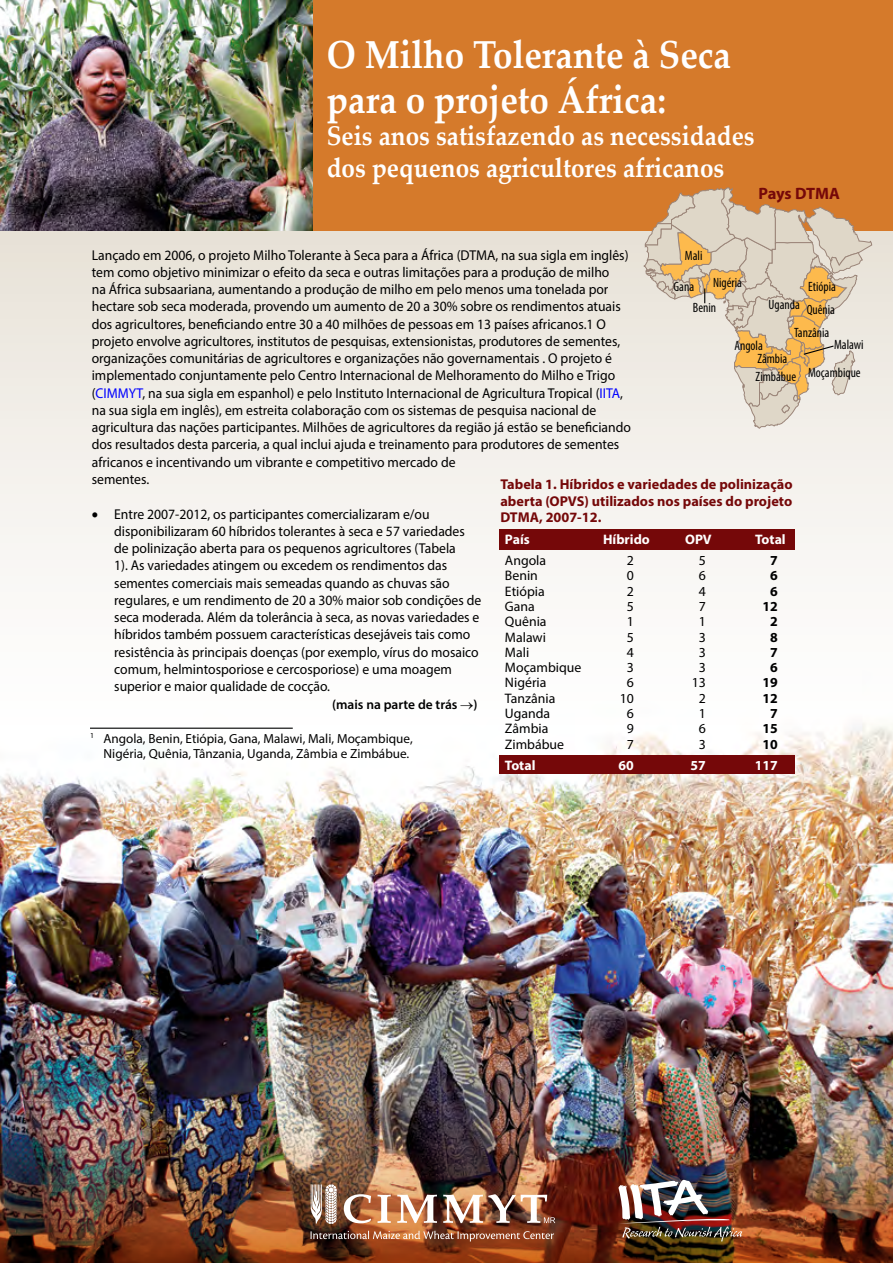
<style>
.page{position:relative;width:893px;height:1263px;background:#fff}
.page>*{position:absolute;margin:0;border:0;box-sizing:border-box;transform-origin:0 0}
.t1{font:700 39px/45px "Palatino Linotype";color:#fff;scale:.9 1}
.t2{font:700 27px/32.4px "Palatino Linotype";color:#fff;scale:.9 1}
.t3{font:700 16.5px "Myriad Pro";letter-spacing:-.015em;color:#750809}
.t4{font:14.25px/17.2px "Myriad Pro";color:#000;scale:.96 1}
.t5{font:700 14.25px/16.5px "Myriad Pro";color:#750809;text-align:justify}
.t6{font:13.8px "Myriad Pro";color:#000}
.t7{font:700 13.8px "Myriad Pro";color:#fff}
.t8{font:700 13.8px "Myriad Pro";color:#000}
.t9{font:condensed 13.5px/27.6px "Myriad Pro";color:#000;text-align:right}
.t10{font:600 13.5px "Myriad Pro";color:#000}
.t11{font:13.2px/15px "Myriad Pro";color:#000;text-align:right}
.s1{color:#00f}
</style>
<div class="page">
<img style="left:0;top:747px;width:893px;height:352px">
<img style="left:0;top:1099px;width:893px;height:164px">
<img style="left:618px;top:1179px;width:124px;height:62px">
<svg style="left:310px;top:1184px;width:27px;height:40px"></svg>
<svg style="left:344px;top:1194px;width:27px;height:29px"></svg>
<svg style="left:378px;top:1195px;width:13px;height:28px"></svg>
<svg style="left:397px;top:1195px;width:40px;height:28px"></svg>
<img style="left:443px;top:1194px;width:112px;height:29px">
<img style="left:311px;top:1231px;width:243px;height:10px">
<div style="left:0;top:226px;width:893px;height:521px;background:linear-gradient(to bottom,#e7e0d6,#fff)"></div>
<img style="left:0;top:0;width:313px;height:230px">
<div style="left:313px;top:0;width:580px;height:230px;background:#d57a2b"></div>
<hr style="left:90px;top:728px;width:203px;height:1px;background:#000">
<svg style="left:643px;top:187px;width:229px;height:242px"></svg>
<div style="left:500px;top:529px;width:295px;height:21px;background:#750809"></div>
<div style="left:500px;top:756px;width:295px;height:18px;background:#750809"></div>
<h1 class="t1" style="left:327px;top:30px;width:451px">O Milho Tolerante à Seca para o projeto África:</h1>
<h2 class="t2" style="left:327px;top:119px;width:477px">Seis anos satisfazendo as necessidades dos pequenos agricultores africanos</h2>
<p class="t3" style="left:758px;top:183px;width:83px">Pays DTMA</p>
<p class="t4" style="left:92px;top:246px;width:563px">Lançado em 2006, o projeto Milho Tolerante à Seca para a África (DTMA, na sua sigla em inglês) tem como objetivo minimizar o efeito da seca e outras limitações para a produção de milho<br>na África subsaariana, aumentando a produção de milho em pelo menos uma tonelada por hectare sob seca moderada, provendo um aumento de 20 a 30% sobre os rendimentos atuais dos agricultores, beneficiando entre 30 a 40 milhões de pessoas em 13 países africanos.1 O projeto envolve agricultores, institutos de pesquisas, extensionistas, produtores de sementes, organizações comunitárias de agricultores e organizações não governamentais . O projeto é implementado conjuntamente pelo Centro Internacional de Melhoramento do Milho e Trigo (<span class="s1">CIMMYT</span>, na sua sigla em espanhol) e pelo Instituto Internacional de Agricultura Tropical (<span class="s1">IITA</span>, na sua sigla em inglês), em estreita colaboração com os sistemas de pesquisa nacional de agricultura das nações participantes. Milhões de agricultores da região já estão se beneficiando dos resultados desta parceria, a qual inclui ajuda e treinamento para produtores de sementes africanos e incentivando um vibrante e competitivo mercado de<br>sementes.</p>
<p class="t4" style="left:114px;top:505px;width:384px;text-indent:-23px">• Entre 2007-2012, os participantes comercializaram e/ou disponibilizaram 60 híbridos tolerantes à seca e 57 variedades de polinização aberta para os pequenos agricultores (Tabela<br>1). As variedades atingem ou excedem os rendimentos das sementes comerciais mais semeadas quando as chuvas são regulares, e um rendimento de 20 a 30% maior sob condições de seca moderada. Além da tolerância à seca, as novas variedades e híbridos também possuem características desejáveis tais como resistência às principais doenças (por exemplo, vírus do mosaico comum, helmintosporiose e cercosporiose) e uma moagem superior e maior qualidade de cocção.</p>
<p class="t10" style="left:332px;top:696px;width:147px">(mais na parte de trás →)</p>
<p class="t9" style="left:685px;top:241px;width:19px">Mali</p>
<p class="t9" style="left:713px;top:268px;width:30px">Nigéria</p>
<p class="t9" style="left:808px;top:273px;width:29px">Etiópia</p>
<p class="t9" style="left:807px;top:295px;width:30px">Quênia</p>
<p class="t9" style="left:794px;top:319px;width:37px">Tanzânia</p>
<p class="t9" style="left:673px;top:273px;width:22px">Gana</p>
<p class="t9" style="left:769px;top:291px;width:33px">Uganda</p>
<p class="t9" style="left:693px;top:294px;width:25px">Benin</p>
<p class="t9" style="left:734px;top:331px;width:30px">Angola</p>
<p class="t9" style="left:808px;top:331px;width:57px">Malawi<br>Moçambique</p>
<p class="t9" style="left:757px;top:345px;width:31px">Zâmbia</p>
<p class="t9" style="left:756px;top:362px;width:42px">Zimbábue</p>
<p class="t5" style="left:500px;top:476px;width:294px">Tabela 1. Híbridos e variedades de polinização aberta (OPVS) utilizados nos países do projeto DTMA, 2007-12.</p>
<p class="t7" style="left:505px;top:530px;width:26px">País</p>
<p class="t7" style="left:603px;top:530px;width:48px">Híbrido</p>
<p class="t7" style="left:685px;top:530px;width:28px">OPV</p>
<p class="t7" style="left:755px;top:530px;width:32px">Total</p>
<p class="t6" style="left:505px;top:552px;width:43px">Angola</p>
<p class="t6" style="left:627px;top:552px;width:9px">2</p>
<p class="t6" style="left:699px;top:552px;width:9px">5</p>
<p class="t8" style="left:770px;top:551px;width:9px">7</p>
<p class="t6" style="left:505px;top:567px;width:34px">Benin</p>
<p class="t6" style="left:627px;top:567px;width:9px">0</p>
<p class="t6" style="left:699px;top:567px;width:9px">6</p>
<p class="t8" style="left:770px;top:567px;width:9px">6</p>
<p class="t6" style="left:505px;top:582px;width:41px">Etiópia</p>
<p class="t6" style="left:627px;top:582px;width:9px">2</p>
<p class="t6" style="left:699px;top:582px;width:9px">4</p>
<p class="t8" style="left:770px;top:582px;width:9px">6</p>
<p class="t6" style="left:505px;top:598px;width:31px">Gana</p>
<p class="t6" style="left:627px;top:598px;width:9px">5</p>
<p class="t6" style="left:699px;top:598px;width:9px">7</p>
<p class="t8" style="left:763px;top:597px;width:17px">12</p>
<p class="t6" style="left:505px;top:613px;width:43px">Quênia</p>
<p class="t6" style="left:627px;top:613px;width:9px">1</p>
<p class="t6" style="left:699px;top:613px;width:9px">1</p>
<p class="t8" style="left:770px;top:612px;width:9px">2</p>
<p class="t6" style="left:505px;top:628px;width:43px">Malawi</p>
<p class="t6" style="left:627px;top:628px;width:9px">5</p>
<p class="t6" style="left:699px;top:628px;width:9px">3</p>
<p class="t8" style="left:770px;top:628px;width:9px">8</p>
<p class="t6" style="left:505px;top:644px;width:26px">Mali</p>
<p class="t6" style="left:627px;top:644px;width:9px">4</p>
<p class="t6" style="left:699px;top:644px;width:9px">3</p>
<p class="t8" style="left:770px;top:643px;width:9px">7</p>
<p class="t6" style="left:505px;top:659px;width:78px">Moçambique</p>
<p class="t6" style="left:627px;top:659px;width:9px">3</p>
<p class="t6" style="left:699px;top:659px;width:9px">3</p>
<p class="t8" style="left:770px;top:658px;width:9px">6</p>
<p class="t6" style="left:505px;top:674px;width:43px">Nigéria</p>
<p class="t6" style="left:627px;top:674px;width:9px">6</p>
<p class="t6" style="left:692px;top:674px;width:16px">13</p>
<p class="t8" style="left:763px;top:674px;width:17px">19</p>
<p class="t6" style="left:505px;top:690px;width:52px">Tanzânia</p>
<p class="t6" style="left:620px;top:690px;width:16px">10</p>
<p class="t6" style="left:699px;top:690px;width:9px">2</p>
<p class="t8" style="left:763px;top:689px;width:17px">12</p>
<p class="t6" style="left:505px;top:705px;width:47px">Uganda</p>
<p class="t6" style="left:627px;top:705px;width:9px">6</p>
<p class="t6" style="left:699px;top:705px;width:9px">1</p>
<p class="t8" style="left:770px;top:704px;width:9px">7</p>
<p class="t6" style="left:505px;top:720px;width:45px">Zâmbia</p>
<p class="t6" style="left:627px;top:720px;width:9px">9</p>
<p class="t6" style="left:699px;top:720px;width:9px">6</p>
<p class="t8" style="left:763px;top:720px;width:17px">15</p>
<p class="t6" style="left:505px;top:735px;width:61px">Zimbábue</p>
<p class="t6" style="left:627px;top:735px;width:9px">7</p>
<p class="t6" style="left:699px;top:735px;width:9px">3</p>
<p class="t8" style="left:763px;top:735px;width:17px">10</p>
<p class="t7" style="left:505px;top:756px;width:32px">Total</p>
<p class="t7" style="left:619px;top:756px;width:17px">60</p>
<p class="t7" style="left:691px;top:756px;width:17px">57</p>
<p class="t7" style="left:755px;top:756px;width:24px">117</p>
<p class="t11" style="left:90px;top:730px;width:324px"><sup>1</sup> Angola, Benin, Etiópia, Gana, Malawi, Mali, Moçambique,<br>Nigéria, Quênia, Tânzania, Uganda, Zâmbia e Zimbábue.</p>
</div>
